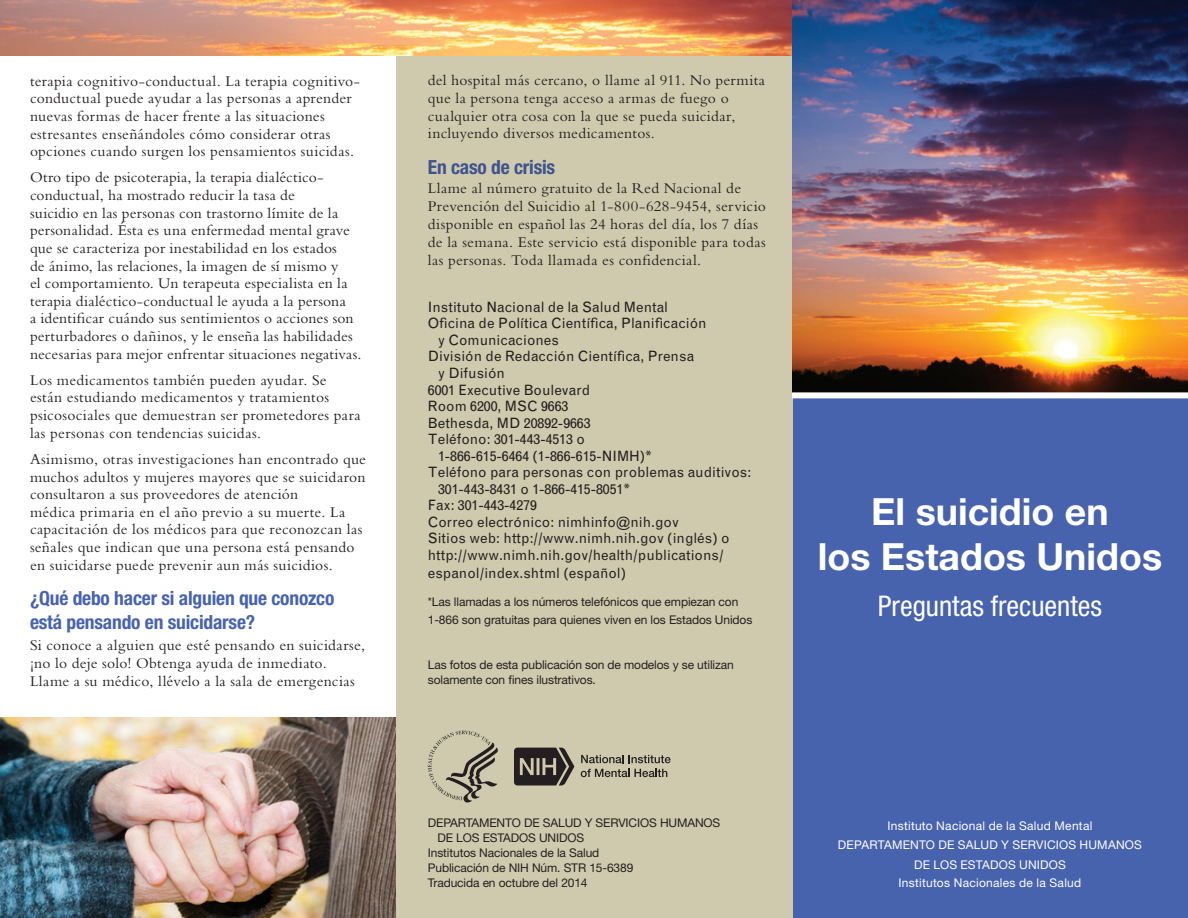
<style>
.page{position:relative;width:1188px;height:918px;background:#fff}
.page>*{position:absolute;margin:0;border:0;box-sizing:border-box;transform-origin:0 0}
.t1{font:700 37.5px/45px "Helvetica Neue LT Std";color:#fff;text-align:center}
.t2{font:condensed 28.5px "Helvetica Neue LT Std";color:#fff}
.t3{font:700 condensed 19.5px/24px "Helvetica Neue LT Std";letter-spacing:-.01em;color:#4863ae}
.t4{font:700 condensed 19.5px "Helvetica Neue LT Std";letter-spacing:-.01em;color:#3f538f}
.t5{font:15.6px/17.5px "Bembo Std";letter-spacing:.02em;color:#231f20}
.t6{font:14.25px "Grotesque";color:#231f20}
.t7{font:12px/18px "Helvetica Neue LT Std";letter-spacing:-.01em;color:#231f20}
.t8{font:12px/19px "Helvetica Neue LT Std";letter-spacing:.02em;color:#fff;text-align:center}
</style>
<div class="page">
<div style="left:792px;top:397px;width:396px;height:521px;background:#4863ae"></div>
<div style="left:396px;top:45px;width:396px;height:873px;background:#cfcaad"></div>
<img style="left:792px;top:0;width:396px;height:392px">
<img style="left:0;top:717px;width:396px;height:201px">
<div style="left:792px;top:392px;width:396px;height:6px;background:#fff"></div>
<img style="left:0;top:0;width:792px;height:56px">
<svg style="left:428px;top:731px;width:70px;height:71px"></svg>
<svg style="left:514px;top:748px;width:60px;height:38px"></svg>
<svg style="left:581px;top:755px;width:90px;height:8px"></svg>
<svg style="left:581px;top:769px;width:86px;height:8px"></svg>
<p class="t5" style="left:30px;top:72px;width:332px">terapia cognitivo-conductual. La terapia cognitivo&shy;conductual puede ayudar a las personas a aprender nuevas formas de hacer frente a las situaciones estresantes enseñándoles cómo considerar otras opciones cuando surgen los pensamientos suicidas.</p>
<p class="t5" style="left:30px;top:168px;width:333px">Otro tipo de psicoterapia, la terapia dialéctico&shy;conductual, ha mostrado reducir la tasa de<br>suicidio en las personas con trastorno límite de la personalidad. Ésta es una enfermedad mental grave que se caracteriza por inestabilidad en los estados<br>de ánimo, las relaciones, la imagen de sí mismo y<br>el comportamiento. Un terapeuta especialista en la terapia dialéctico-conductual le ayuda a la persona<br>a identificar cuándo sus sentimientos o acciones son perturbadores o dañinos, y le enseña las habilidades necesarias para mejor enfrentar situaciones negativas.</p>
<p class="t5" style="left:30px;top:371px;width:332px">Los medicamentos también pueden ayudar. Se están estudiando medicamentos y tratamientos psicosociales que demuestran ser prometedores para las personas con tendencias suicidas.</p>
<p class="t5" style="left:30px;top:450px;width:338px">Asimismo, otras investigaciones han encontrado que muchos adultos y mujeres mayores que se suicidaron consultaron a sus proveedores de atención<br>médica primaria en el año previo a su muerte. La capacitación de los médicos para que reconozcan las señales que indican que una persona está pensando en suicidarse puede prevenir aun más suicidios.</p>
<h3 class="t3" style="left:30px;top:586px;width:306px">¿Qué debo hacer si alguien que conozco está pensando en suicidarse?</h3>
<p class="t5" style="left:30px;top:636px;width:337px">Si conoce a alguien que esté pensando en suicidarse, ¡no lo deje solo! Obtenga ayuda de inmediato.<br>Llame a su médico, llévelo a la sala de emergencias</p>
<p class="t5" style="left:428px;top:71px;width:339px">del hospital más cercano, o llame al 911. No permita que la persona tenga acceso a armas de fuego o cualquier otra cosa con la que se pueda suicidar, incluyendo diversos medicamentos.</p>
<h3 class="t4" style="left:428px;top:155px;width:129px">En caso de crisis</h3>
<p class="t5" style="left:428px;top:179px;width:340px;line-height:18px">Llame al número gratuito de la Red Nacional de Prevención del Suicidio al 1-800-628-9454, servicio disponible en español las 24 horas del día, los 7 días de la semana. Este servicio está disponible para todas las personas. Toda llamada es confidencial.</p>
<p class="t6" style="left:428px;top:299px;width:242px">Instituto Nacional de la Salud Mental</p>
<p class="t6" style="left:428px;top:315px;width:280px">Oficina de Política Científica, Planificación</p>
<p class="t6" style="left:438px;top:332px;width:122px">y Comunicaciones</p>
<p class="t6" style="left:428px;top:348px;width:268px">División de Redacción Científica, Prensa</p>
<p class="t6" style="left:438px;top:365px;width:68px">y Difusión</p>
<p class="t6" style="left:428px;top:381px;width:164px">6001 Executive Boulevard</p>
<p class="t6" style="left:428px;top:398px;width:142px">Room 6200, MSC 9663</p>
<p class="t6" style="left:428px;top:414px;width:164px">Bethesda, MD 20892-9663</p>
<p class="t6" style="left:428px;top:431px;width:159px">Teléfono: 301-443-4513 o</p>
<p class="t6" style="left:438px;top:447px;width:216px">1-866-615-6464 (1-866-615-NIMH)*</p>
<p class="t6" style="left:428px;top:464px;width:325px">Teléfono para personas con problemas auditivos:</p>
<p class="t6" style="left:438px;top:480px;width:194px">301-443-8431 o 1-866-415-8051*</p>
<p class="t6" style="left:428px;top:497px;width:111px">Fax: 301-443-4279</p>
<p class="t6" style="left:428px;top:513px;width:253px">Correo electrónico: nimhinfo@nih.gov</p>
<p class="t6" style="left:428px;top:530px;width:303px">Sitios web: http://www.nimh.nih.gov (inglés) o</p>
<p class="t6" style="left:428px;top:546px;width:297px">http://www.nimh.nih.gov/health/publications/</p>
<p class="t6" style="left:428px;top:564px;width:200px">espanol/index.shtml (español)</p>
<p class="t7" style="left:428px;top:593px;width:326px">*Las llamadas a los números telefónicos que empiezan con<br>1-866 son gratuitas para quienes viven en los Estados Unidos</p>
<p class="t7" style="left:428px;top:657px;width:307px;line-height:15px">Las fotos de esta publicación son de modelos y se utilizan solamente con fines ilustrativos.</p>
<p class="t7" style="left:428px;top:814px;width:294px">DEPARTAMENTO DE SALUD Y SERVICIOS HUMANOS</p>
<p class="t7" style="left:437px;top:829px;width:148px">DE LOS ESTADOS UNIDOS</p>
<p class="t7" style="left:428px;top:844px;width:173px">Institutos Nacionales de la Salud</p>
<p class="t7" style="left:428px;top:859px;width:207px">Publicación de NIH Núm. STR 15-6389</p>
<p class="t7" style="left:428px;top:874px;width:161px">Traducida en octubre del 2014</p>
<h1 class="t1" style="left:818px;top:488px;width:346px">El suicidio en<br>los Estados Unidos</h1>
<h1 class="t2" style="left:878px;top:589px;width:226px">Preguntas frecuentes</h1>
<p class="t8" style="left:838px;top:816px;width:306px">Instituto Nacional de la Salud Mental DEPARTAMENTO DE SALUD Y SERVICIOS HUMANOS DE LOS ESTADOS UNIDOS<br>Institutos Nacionales de la Salud</p>
</div>
